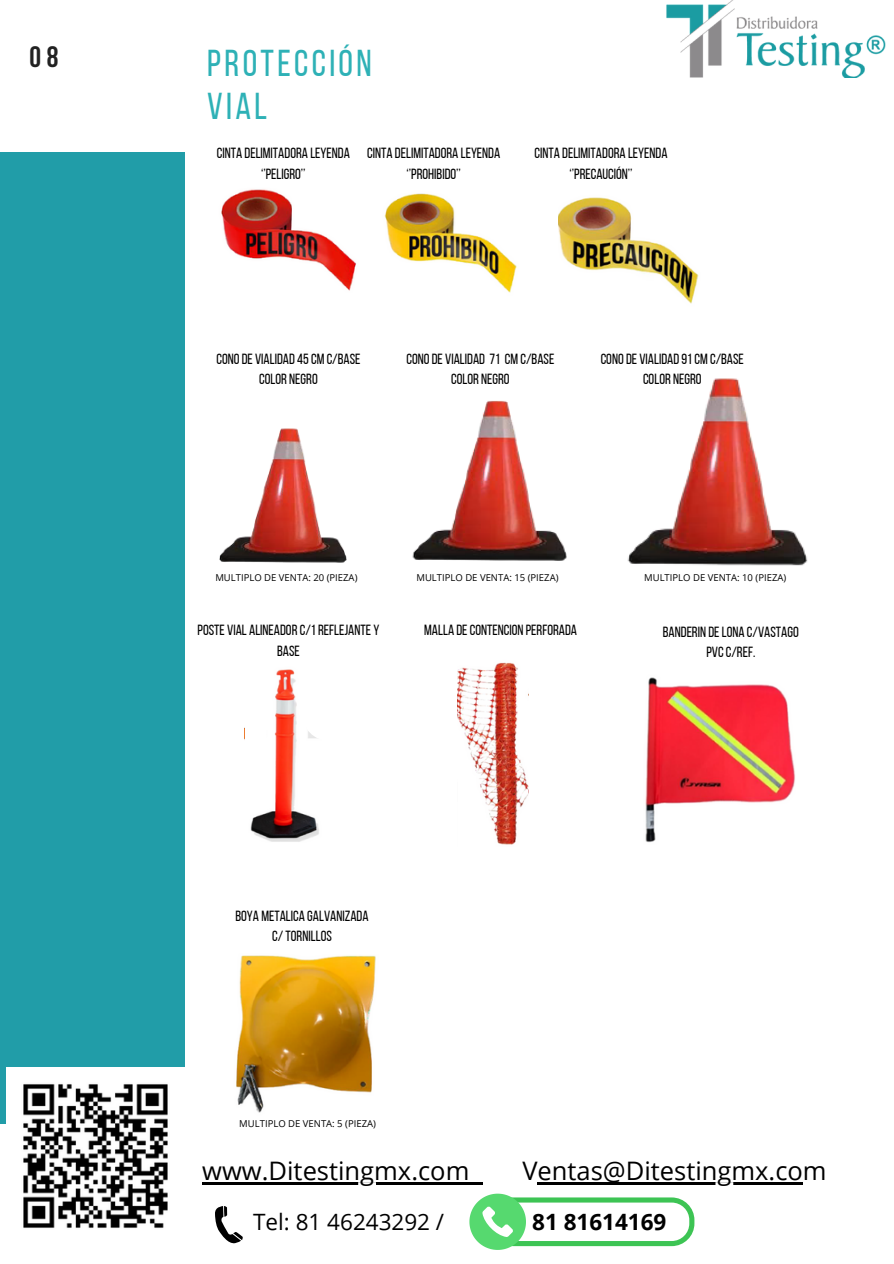
<style>
.page{position:relative;width:894px;height:1264px;background:#fff}
.page>*{position:absolute;margin:0;border:0;box-sizing:border-box;transform-origin:0 0}
.t1{font:37.35px/42.8px "Bebas Neue";letter-spacing:.09em;color:#2eb1b6}
.t2{font:700 29.4px "Bebas Neue";color:#222}
.t3{font:25.5px "Open Sans";color:#000}
.t4{font:22.5px "Open Sans";color:#000}
.t5{font:700 22.5px "Open Sans";color:#000}
.t6{font:14.7px/20.2px "Bebas Neue";color:#000;text-align:center}
.t7{font:9.45px "Open Sans";color:#000}
</style>
<div class="page">
<div style="left:0;top:152px;width:184px;height:971px;background:#219da8"></div>
<img style="left:666px;top:0;width:220px;height:78px">
<svg style="left:215px;top:1206px;width:28px;height:38px"></svg>
<svg style="left:469px;top:1193px;width:225px;height:56px"></svg>
<hr style="left:202px;top:1182px;width:267px;height:2px;background:#000">
<svg style="left:469px;top:1182px;width:13px;height:2px"></svg>
<hr style="left:537px;top:1182px;width:265px;height:2px;background:#000">
<img style="left:7px;top:1067px;width:177px;height:161px">
<img style="left:221px;top:189px;width:136px;height:102px">
<img style="left:384px;top:193px;width:133px;height:100px">
<img style="left:558px;top:197px;width:141px;height:107px">
<img style="left:219px;top:428px;width:128px;height:135px">
<img style="left:412px;top:400px;width:155px;height:161px">
<img style="left:627px;top:378px;width:181px;height:188px">
<img style="left:250px;top:669px;width:69px;height:173px">
<div style="left:302px;top:650px;width:54px;height:90px;background:#fff;border-radius:27px"></div>
<div style="left:245px;top:701px;width:20px;height:51px;background:#fff"></div>
<img style="left:457px;top:662px;width:71px;height:183px">
<img style="left:645px;top:677px;width:150px;height:166px">
<img style="left:236px;top:955px;width:140px;height:158px">
<h2 class="t2" style="left:29px;top:45px;width:31px">08</h2>
<h1 class="t1" style="left:207px;top:45px;width:166px">PROTECCIÓN<br>VIAL</h1>
<p class="t6" style="left:217px;top:145px;width:134px">CINTA DELIMITADORA LEYENDA ‘’PELIGRO’’</p>
<p class="t6" style="left:367px;top:145px;width:134px">CINTA DELIMITADORA LEYENDA ‘’PROHIBIDO’’</p>
<p class="t6" style="left:534px;top:145px;width:134px">CINTA DELIMITADORA LEYENDA ‘’PRECAUCIÓN’’</p>
<p class="t6" style="left:216px;top:350px;width:145px">CONODE VIALIDAD 45CM C/BASE<br>COLOR NEGRO</p>
<p class="t6" style="left:406px;top:350px;width:149px">CONODE VIALIDAD 71 CM C/BASE<br>COLOR NEGRO</p>
<p class="t6" style="left:600px;top:350px;width:145px">CONODE VIALIDAD91CM C/BASE<br>COLOR NEGRO</p>
<p class="t7" style="left:215px;top:571px;width:143px">MULTIPLO DE VENTA: 20 (PIEZA)</p>
<p class="t7" style="left:416px;top:571px;width:143px">MULTIPLO DE VENTA: 15 (PIEZA)</p>
<p class="t7" style="left:644px;top:571px;width:143px">MULTIPLO DE VENTA: 10 (PIEZA)</p>
<p class="t6" style="left:197px;top:621px;width:183px">POSTE VIAL ALINEADORC/1REFLEJANTE Y<br>BASE</p>
<p class="t6" style="left:424px;top:621px;width:154px">MALLA DECONTENCION PERFORADA</p>
<p class="t6" style="left:662px;top:623px;width:137px">BANDERIN DELONA C/VASTAGO<br>PVCC/REF.</p>
<p class="t6" style="left:235px;top:907px;width:135px">BOYA METALICA GALVANIZADA<br>C/TORNILLOS</p>
<p class="t7" style="left:239px;top:1116px;width:138px">MULTIPLO DE VENTA: 5 (PIEZA)</p>
<h3 class="t3" style="left:202px;top:1153px;width:268px">www.Ditestingmx.com</h3>
<h3 class="t3" style="left:522px;top:1153px;width:306px">Ventas@Ditestingmx.com</h3>
<h3 class="t4" style="left:253px;top:1205px;width:192px">Tel: 81 46243292 /</h3>
<h3 class="t5" style="left:532px;top:1205px;width:136px">81 81614169</h3>
</div>
